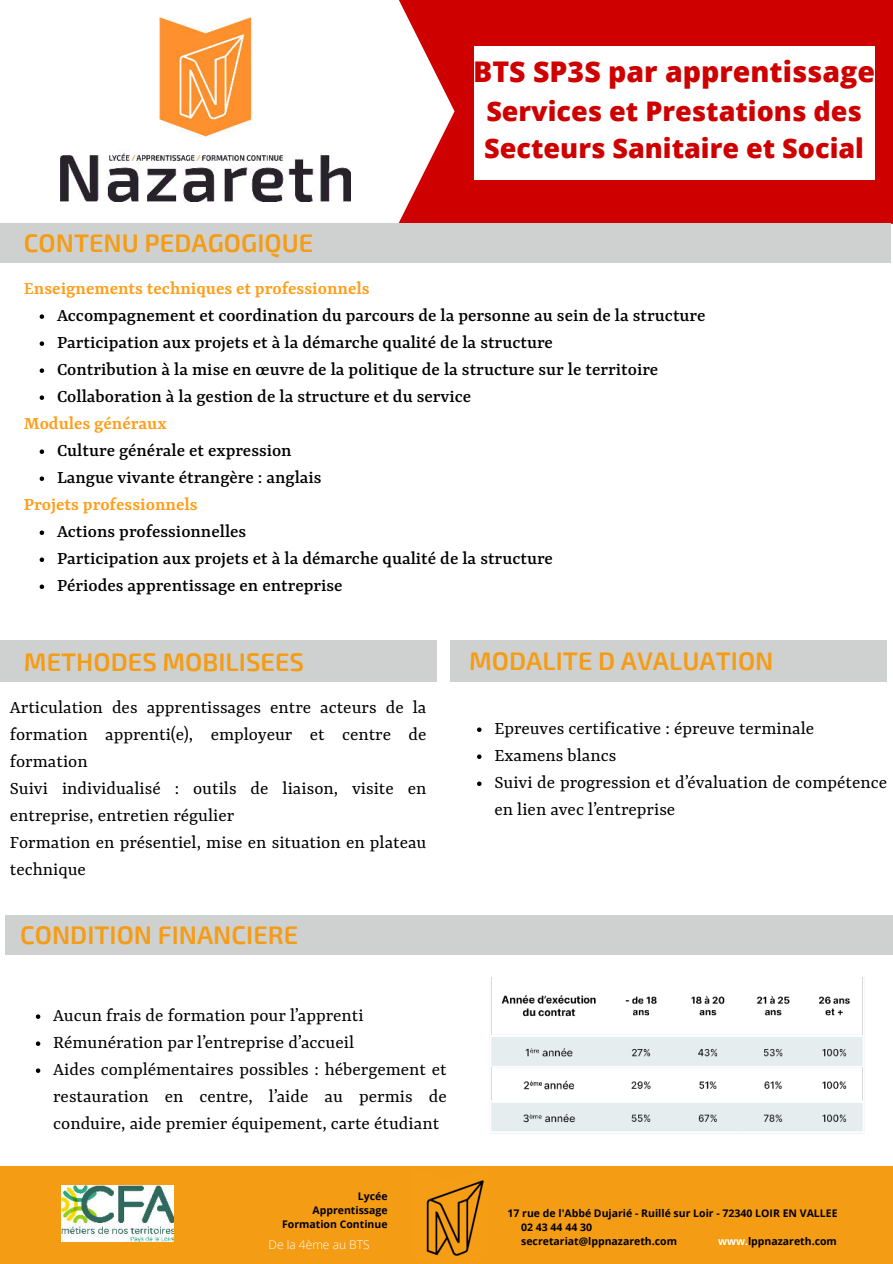
<style>
.page{position:relative;width:893px;height:1264px;background:#fff}
.page>*{position:absolute;margin:0;border:0;box-sizing:border-box;transform-origin:0 0}
.t1{font:800 28.5px "Open Sans";color:#ce0000}
.t2{font:800 27px/37.2px "Open Sans";color:#ce0000}
.t3{font:600 25.5px "Exo 2";color:#f59c15}
.t4{font:19.5px/27px "Rasa";color:#000}
.t5{font:500 19.5px/27px "Rasa";color:#000}
.t6{font:600 19.5px "Rasa";color:#ff9e1b}
.t7{font:300 12px "Open Sans";color:#fff}
.t8{font:700 10.5px/14px "Open Sans";color:#000;text-align:right}
.s1{color:#ff9e1b}
.s2{font-weight:600;color:#ff9e1b}
.s3{color:#fff}
</style>
<div class="page">
<img style="left:61px;top:17px;width:289px;height:185px">
<svg style="left:398px;top:0;width:494px;height:224px;background:#d42121"></svg>
<div style="left:474px;top:47px;width:400px;height:133px;background:#fff"></div>
<div style="left:0;top:1165px;width:892px;height:98px;background:#f59c15"></div>
<img style="left:62px;top:1185px;width:111px;height:56px">
<img style="left:415px;top:1165px;width:72px;height:91px">
<img style="left:490px;top:977px;width:374px;height:157px">
<div style="left:0;top:640px;width:436px;height:42px;background:#cfd1d0"></div>
<svg style="left:40px;top:314px;width:4px;height:5px"></svg>
<svg style="left:40px;top:341px;width:4px;height:5px"></svg>
<svg style="left:40px;top:368px;width:4px;height:5px"></svg>
<svg style="left:40px;top:395px;width:4px;height:5px"></svg>
<svg style="left:40px;top:449px;width:4px;height:5px"></svg>
<svg style="left:40px;top:476px;width:4px;height:5px"></svg>
<svg style="left:40px;top:530px;width:4px;height:5px"></svg>
<svg style="left:40px;top:557px;width:4px;height:5px"></svg>
<svg style="left:40px;top:584px;width:4px;height:5px"></svg>
<div style="left:0;top:224px;width:890px;height:39px;background:#cfd1d0"></div>
<div style="left:450px;top:640px;width:436px;height:42px;background:#cfd1d0"></div>
<svg style="left:36px;top:1014px;width:4px;height:4px"></svg>
<svg style="left:36px;top:1041px;width:4px;height:4px"></svg>
<svg style="left:36px;top:1068px;width:4px;height:4px"></svg>
<div style="left:5px;top:915px;width:887px;height:39px;background:#cfd1d0"></div>
<svg style="left:477px;top:727px;width:4px;height:5px"></svg>
<svg style="left:477px;top:754px;width:4px;height:5px"></svg>
<svg style="left:477px;top:781px;width:4px;height:5px"></svg>
<h3 class="t3" style="left:24px;top:228px;width:291px">CONTENU PEDAGOGIQUE</h3>
<h1 class="t1" style="left:473px;top:50px;width:403px">BTS SP3S par apprentissage</h1>
<h2 class="t2" style="left:484px;top:91px;width:381px">Services et Prestations des<br>Secteurs Sanitaire et Social</h2>
<p class="t5" style="left:57px;top:276px;width:650px;text-indent:-33px"><span class="s1">E</span><span class="s2">nseignements techniques et professionnels<br></span>Accompagnement et coordination du parcours de la personne au sein de la structure Participation aux projets et à la démarche qualité de la structure<br>Contribution à la mise en œuvre de la politique de la structure sur le territoire Collaboration à la gestion de la structure et du service</p>
<p class="t6" style="left:24px;top:411px;width:144px">Modules généraux</p>
<p class="t5" style="left:57px;top:438px;width:266px">Culture générale et expression<br>Langue vivante étrangère : anglais</p>
<p class="t6" style="left:24px;top:492px;width:175px">Projets professionnels</p>
<p class="t5" style="left:57px;top:519px;width:497px">Actions professionnelles<br>Participation aux projets et à la démarche qualité de la structure<br>Périodes apprentissage en entreprise</p>
<h3 class="t3" style="left:24px;top:647px;width:282px">METHODES MOBILISEES</h3>
<h3 class="t3" style="left:469px;top:646px;width:306px">MODALITE D AVALUATION</h3>
<p class="t4" style="left:10px;top:694px;width:418px">Articulation des apprentissages entre acteurs de la formation apprenti(e), employeur et centre de formation<br>Suivi individualisé : outils de liaison, visite en entreprise, entretien régulier<br>Formation en présentiel, mise en situation en plateau technique</p>
<p class="t4" style="left:494px;top:716px;width:394px">Epreuves certificative : épreuve terminale Examens blancs<br>Suivi de progression et d’évaluation de compétence en lien avec l’entreprise</p>
<h3 class="t3" style="left:20px;top:919px;width:280px">CONDITION FINANCIERE</h3>
<p class="t4" style="left:53px;top:1003px;width:395px">Aucun frais de formation pour l’apprenti Rémunération par l’entreprise d’accueil<br>Aides complémentaires possibles : hébergement et restauration en centre, l’aide au permis de conduire, aide premier équipement, carte étudiant</p>
<p class="t8" style="left:282px;top:1189px;width:107px">Lycée<br>Apprentissage<br>Formation Continue</p>
<p class="t7" style="left:268px;top:1236px;width:103px">De la 4ème au BTS</p>
<p class="t8" style="left:521px;top:1206px;width:318px;text-align:left;text-indent:-14px">17 rue de l'Abbé Dujarié - Ruillé sur Loir - 72340 LOIR EN VALLEE<br>02 43 44 44 30<br>secretariat@lppnazareth.com</p>
<p class="t8" style="left:718px;top:1234px;width:120px"><span class="s3">www.</span>lppnazareth.com</p>
</div>
